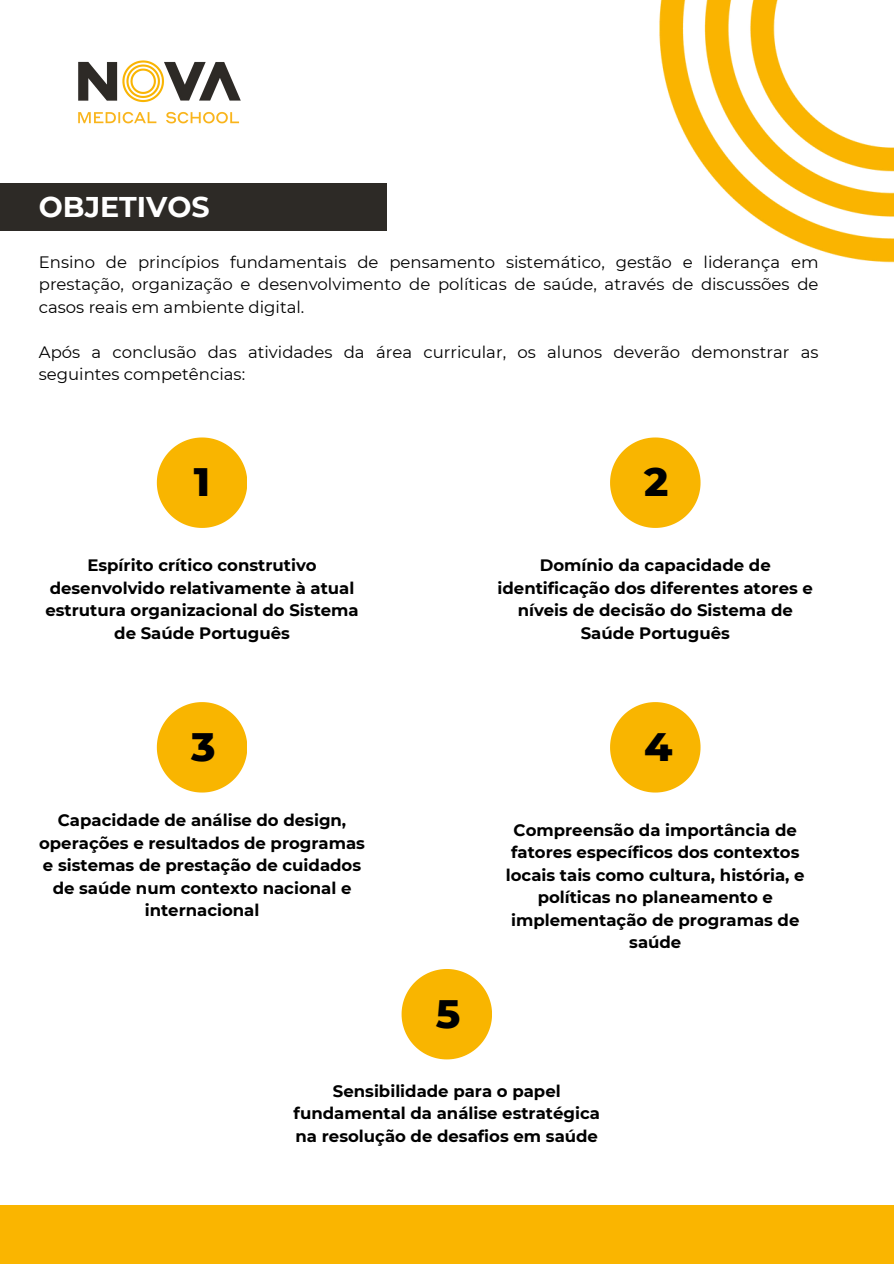
<style>
.page{position:relative;width:894px;height:1264px;background:#fff}
.page>*{position:absolute;margin:0;border:0;box-sizing:border-box;transform-origin:0 0}
.t1{font:800 40.5px "Montserrat";color:#000}
.t2{font:700 28.5px "Montserrat";color:#fff}
.t3{font:700 16.5px/22.5px "Montserrat";color:#000;text-align:center}
.t4{font:16.5px/22.5px "Montserrat";color:#000;text-align:justify}
</style>
<div class="page">
<img style="left:78px;top:60px;width:163px;height:64px">
<div style="left:0;top:183px;width:386px;height:48px;background:#2d2a26"></div>
<svg style="left:157px;top:437px;width:90px;height:90px"></svg>
<img style="left:659px;top:0;width:234px;height:263px">
<svg style="left:610px;top:437px;width:90px;height:90px"></svg>
<svg style="left:610px;top:702px;width:90px;height:90px"></svg>
<svg style="left:157px;top:702px;width:90px;height:90px"></svg>
<svg style="left:401px;top:969px;width:90px;height:90px"></svg>
<div style="left:0;top:1205px;width:893px;height:58px;background:#fab500"></div>
<h1 class="t2" style="left:39px;top:189px;width:172px">OBJETIVOS</h1>
<p class="t4" style="left:39px;top:250px;width:781px">Ensino de princípios fundamentais de pensamento sistemático, gestão e liderança em prestação, organização e desenvolvimento de políticas de saúde, através de discussões de casos reais em ambiente digital.</p>
<p class="t4" style="left:39px;top:340px;width:781px">Após a conclusão das atividades da área curricular, os alunos deverão demonstrar as seguintes competências:</p>
<h2 class="t1" style="left:194px;top:457px;width:18px">1</h2>
<p class="t1" style="left:644px;top:457px;width:26px">2</p>
<p class="t3" style="left:45px;top:554px;width:315px">Espírito crítico construtivo desenvolvido relativamente à atual estrutura organizacional do Sistema de Saúde Português</p>
<p class="t3" style="left:497px;top:554px;width:317px">Domínio da capacidade de identificação dos diferentes atores e níveis de decisão do Sistema de<br>Saúde Português</p>
<p class="t1" style="left:191px;top:721px;width:26px">3</p>
<p class="t1" style="left:644px;top:721px;width:30px">4</p>
<p class="t3" style="left:39px;top:809px;width:327px">Capacidade de aná lise do design, operações e resultados de programas e sistemas de prestação de cuidados de saúde num contexto nacional e internacional</p>
<p class="t1" style="left:435px;top:988px;width:26px">5</p>
<h2 class="t3" style="left:505px;top:818px;width:300px">Compreensão da importâ ncia de fatores específicos dos contextos locais tais como cultura, história, e políticas no planeamento e implementação de programas de saúde</h2>
<p class="t3" style="left:293px;top:1079px;width:308px">Sensibilidade para o papel fundamental da aná lise estratégica na resolução de desafios em saúde</p>
</div>
